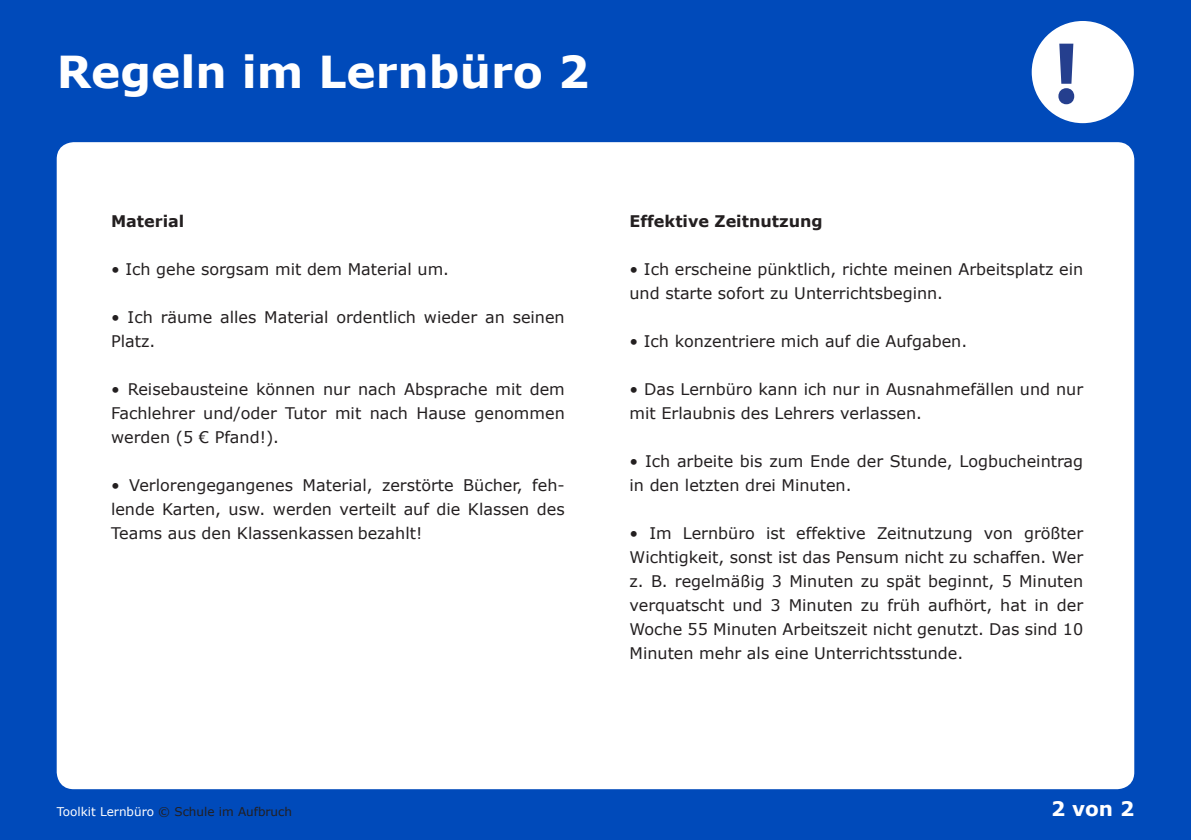
<style>
.page{position:relative;width:1191px;height:840px;background:#fff}
.page>*{position:absolute;margin:0;border:0;box-sizing:border-box;transform-origin:0 0}
.t1{font:700 88.4px "Myriad Pro";color:#253f8e}
.t2{font:700 44px "Verdana";color:#fff}
.t3{font:700 20px "Verdana";color:#fff}
.t4{font:16px/24px "Verdana";color:#231f20}
.t5{font:700 16px "Verdana";color:#231f20}
.t6{font:12px "Verdana";color:#231f20}
.s1{color:#fff}
</style>
<div class="page">
<div style="left:0;top:0;width:1191px;height:839px;background:#004aba"></div>
<div style="left:57px;top:142px;width:1077px;height:646px;background:#fff;border-radius:17px"></div>
<div style="left:1036px;top:25px;width:93px;height:94px;background:#fff;border-radius:50%"></div>
<div style="left:1031px;top:21px;width:102px;height:102px;border:9px solid #fff;border-radius:50%"></div>
<p class="t2" style="left:57px;top:40px;width:534px">Regeln im Lernbüro 2</p>
<h1 class="t1" style="left:1054px;top:16px;width:25px">!</h1>
<p class="t5" style="left:111px;top:209px;width:75px">Material</p>
<p class="t4" style="left:111px;top:257px;width:339px">• Ich gehe sorgsam mit dem Material um.</p>
<p class="t4" style="left:111px;top:305px;width:455px">• Ich räume alles Material ordentlich wieder an seinen<br>Platz.</p>
<p class="t4" style="left:111px;top:377px;width:455px;text-align:justify">• Reisebausteine können nur nach Absprache mit dem Fachlehrer und/oder Tutor mit nach Hause genommen werden (5 € Pfand!).</p>
<p class="t4" style="left:111px;top:473px;width:455px;text-align:justify">• Verlorengegangenes Material, zerstörte Bücher, feh&shy;lende Karten, usw. werden verteilt auf die Klassen des Teams aus den Klassenkassen bezahlt!</p>
<p class="t5" style="left:629px;top:209px;width:195px">Effektive Zeitnutzung</p>
<p class="t4" style="left:629px;top:257px;width:455px">• Ich erscheine pünktlich, richte meinen Arbeitsplatz ein und starte sofort zu Unterrichtsbeginn.</p>
<p class="t4" style="left:629px;top:329px;width:339px">• Ich konzentriere mich auf die Aufgaben.</p>
<p class="t4" style="left:629px;top:377px;width:455px">• Das Lernbüro kann ich nur in Ausnahmefällen und nur mit Erlaubnis des Lehrers verlassen.</p>
<p class="t4" style="left:629px;top:449px;width:455px">• Ich arbeite bis zum Ende der Stunde, Logbucheintrag in den letzten drei Minuten.</p>
<p class="t4" style="left:629px;top:521px;width:455px;text-align:justify">• Im Lernbüro ist effektive Zeitnutzung von größter Wichtigkeit, sonst ist das Pensum nicht zu schaffen. Wer z. B. regelmäßig 3 Minuten zu spät beginnt, 5 Minuten verquatscht und 3 Minuten zu früh aufhört, hat in der Woche 55 Minuten Arbeitszeit nicht genutzt. Das sind 10<br>Minuten mehr als eine Unterrichtsstunde.</p>
<p class="t6" style="left:57px;top:802px;width:237px"><span class="s1">Toolkit Lernbüro</span> © Schule im Aufbruch</p>
<p class="t3" style="left:1051px;top:793px;width:85px">2 von 2</p>
</div>
